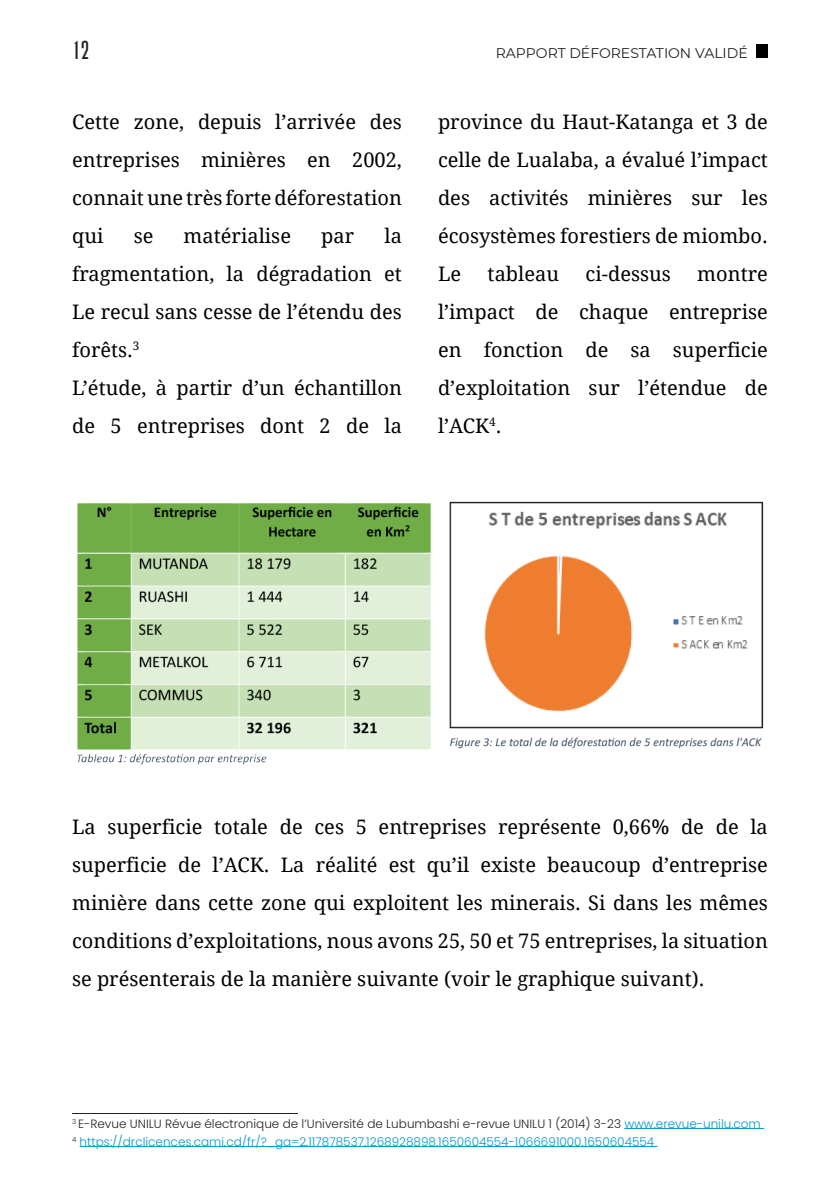
<style>
.page{position:relative;width:840px;height:1191px;background:#fff}
.page>*{position:absolute;margin:0;border:0;box-sizing:border-box;transform-origin:0 0}
.t1{font:24px "Anastasia";color:#231f20}
.t2{font:20px/38px "Droid Serif";color:#000;text-align:justify}
.t3{font:14px "Montserrat";color:#231f20}
.t4{font:300 12px/18px "Poppins";color:#0098ca}
.s1{color:#231f20}
</style>
<div class="page">
<div style="left:755px;top:44px;width:12px;height:13px;background:#000"></div>
<img style="left:77px;top:501px;width:687px;height:264px">
<hr style="left:624px;top:1128px;width:139px;height:1px;background:#0098ca">
<hr style="left:80px;top:1146px;width:577px;height:1px;background:#0098ca">
<hr style="left:72px;top:1113px;width:226px;height:1px;background:#231f20">
<p class="t1" style="left:72px;top:37px;width:19px">12</p>
<p class="t3" style="left:495px;top:43px;width:253px">RAPPORT DÉFORESTATION VALIDÉ</p>
<p class="t2" style="left:72px;top:103px;width:331px">Cette zone, depuis l’arrivée des entreprises minières en 2002, connait une très forte déforestation qui</p>
<p class="t2" style="left:134px;top:217px;width:21px">se</p>
<p class="t2" style="left:183px;top:217px;width:109px">matérialise</p>
<p class="t2" style="left:321px;top:217px;width:34px">par</p>
<p class="t2" style="left:72px;top:217px;width:331px;text-align:left;text-indent:312px">la fragmentation, la dégradation et<br>Le recul sans cesse de l’étendu des forêts.<sup>3<br></sup>L’étude, à partir d’un échantillon de 5 entreprises dont 2 de la</p>
<p class="t2" style="left:438px;top:103px;width:331px">province du Haut-Katanga et 3 de celle de Lualaba, a évalué l’impact des activités minières sur les écosystèmes forestiers de miombo.<br>Le</p>
<p class="t2" style="left:487px;top:255px;width:73px">tableau</p>
<p class="t2" style="left:585px;top:255px;width:87px">ci-dessus</p>
<p class="t2" style="left:438px;top:255px;width:331px;text-indent:259px">montre l’impact de chaque entreprise en fonction de sa superficie d’exploitation sur l’étendue de l’ACK<sup>4</sup>.</p>
<p class="t2" style="left:72px;top:808px;width:697px">La superficie totale de ces 5 entreprises représente 0,66% de de la superficie de l’ACK. La réalité est qu’il existe beaucoup d’entreprise minière dans cette zone qui exploitent les minerais. Si dans les mêmes conditions d’exploitations, nous avons 25, 50 et 75 entreprises, la situation se présenterais de la manière suivante (voir le graphique suivant).</p>
<p class="t4" style="left:72px;top:1114px;width:690px"><sup>3</sup> <span class="s1">E-Revue UNILU Révue électronique de l’Université de Lubumbashi e-revue UNILU 1 (2014) 3-23</span> www.erevue-unilu.com<br><sup>4</sup> https://drclicences.cami.cd/fr/?_ga=2.117878537.1268928898.1650604554-1066691000.1650604554</p>
</div>
